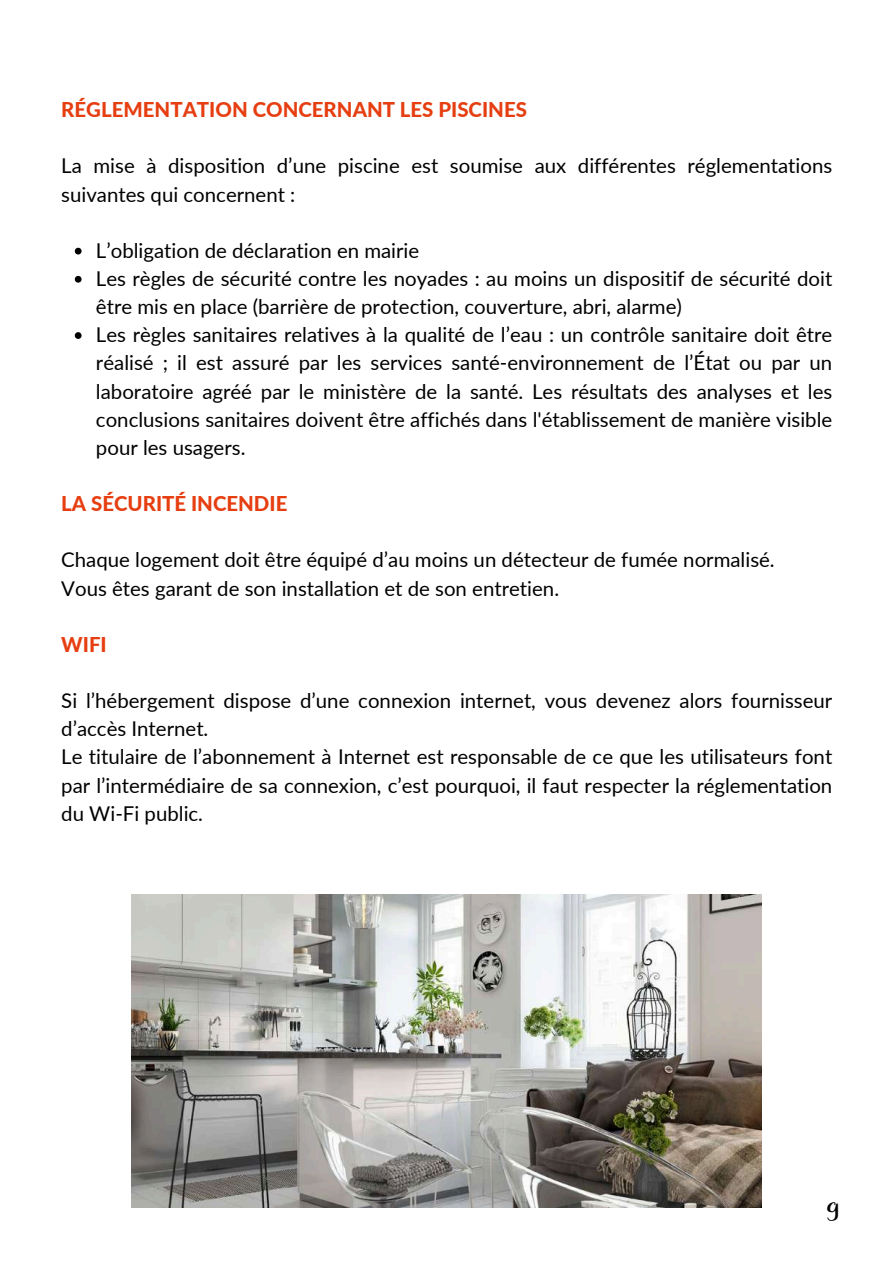
<style>
.page{position:relative;width:894px;height:1264px;background:#fff}
.page>*{position:absolute;margin:0;border:0;box-sizing:border-box;transform-origin:0 0}
.t1{font:36.9px "Very Berry Pro";color:#000}
.t2{font:20.4px/28.2px "Lato";color:#000}
.t3{font:800 20.4px "Lato";color:#e63e10}
</style>
<div class="page">
<svg style="left:75px;top:248px;width:7px;height:6px"></svg>
<svg style="left:75px;top:276px;width:7px;height:7px"></svg>
<svg style="left:75px;top:332px;width:7px;height:7px"></svg>
<img style="left:132px;top:894px;width:629px;height:313px">
<p class="t3" style="left:61px;top:97px;width:467px">RÉGLEMENTATION CONCERNANT LES PISCINES</p>
<p class="t2" style="left:61px;top:151px;width:772px">La mise à disposition d’une piscine est soumise aux différentes réglementations suivantes qui concernent :</p>
<p class="t2" style="left:96px;top:236px;width:737px">L’obligation de déclaration en mairie<br>Les règles de sécurité contre les noyades : au moins un dispositif de sécurité doit être mis en place (barrière de protection, couverture, abri, alarme)<br>Les règles sanitaires relatives à la qualité de l’eau : un contrôle sanitaire doit être réalisé ; il est assuré par les services santé-environnement de l’État ou par un laboratoire agréé par le ministère de la santé. Les résultats des analyses et les conclusions sanitaires doivent être affichés dans l'établissement de manière visible pour les usagers.</p>
<p class="t3" style="left:61px;top:491px;width:227px">LA SÉCURITÉ INCENDIE</p>
<p class="t2" style="left:61px;top:545px;width:714px">Chaque logement doit être équipé d’au moins un détecteur de fumée normalisé.<br>Vous êtes garant de son installation et de son entretien.</p>
<p class="t3" style="left:61px;top:631px;width:47px">WIFI</p>
<p class="t2" style="left:61px;top:686px;width:772px">Si l’hébergement dispose d’une connexion internet, vous devenez alors fournisseur d’accès Internet.<br>Le titulaire de l’abonnement à Internet est responsable de ce que les utilisateurs font par l’intermédiaire de sa connexion, c’est pourquoi, il faut respecter la réglementation du Wi-Fi public.</p>
<h1 class="t1" style="left:825px;top:1183px;width:16px">9</h1>
</div>
